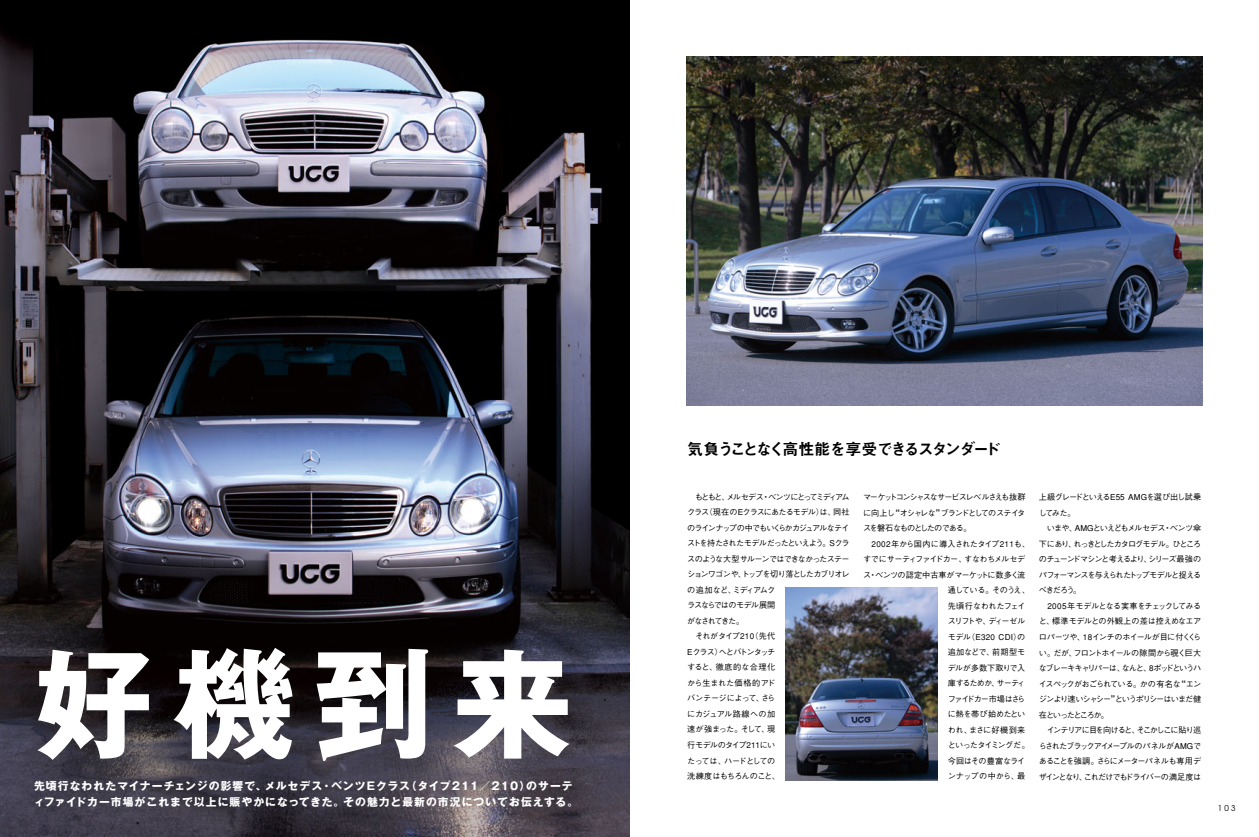
<style>
.page{position:relative;width:1259px;height:837px;background:#fff}
.page>*{position:absolute;margin:0;border:0;box-sizing:border-box;transform-origin:0 0}
.t1{font:700 120px "Gothic MB101";color:#fff}
.t2{font:16px "Midashi Go MB31";letter-spacing:-.14em;color:#000}
.t3{font:700 10.8px/16px "Gothic MB101";letter-spacing:.1em;color:#fff}
.t4{font:500 8.1px/15.5px "Gothic BBB";letter-spacing:-.1em;color:#000;text-align:justify}
.t5{font:500 8.1px "Gothic BBB";letter-spacing:-.065em;color:#000}
.t6{font:500 8.1px/15.5px "Gothic BBB";letter-spacing:-.08em;color:#000}
.t7{font:500 8.1px "Gothic BBB";letter-spacing:-.145em;color:#000}
.t8{font:500 8.1px "Gothic BBB";letter-spacing:-.005em;color:#000}
.t9{font:500 8.1px "Gothic BBB";letter-spacing:-.195em;color:#000}
.t10{font:500 8.1px "Gothic BBB";letter-spacing:-.13em;color:#000}
.t11{font:500 8.1px "Gothic BBB";letter-spacing:-.05em;color:#000}
.t12{font:500 8.1px "Gothic BBB";letter-spacing:.02em;color:#000}
.t13{font:500 8.1px "Gothic BBB";letter-spacing:-.03em;color:#000}
.t14{font:500 8.1px "Gothic BBB";letter-spacing:-.12em;color:#000}
.t15{font:500 8.1px "Gothic BBB";letter-spacing:.025em;color:#000}
.t16{font:500 8.1px "Gothic BBB";letter-spacing:-.125em;color:#000}
.t17{font:500 8.1px "Gothic BBB";letter-spacing:-.025em;color:#000}
.t18{font:500 8.1px "Gothic BBB";letter-spacing:-.055em;color:#000}
.t19{font:500 8.1px "Gothic BBB";letter-spacing:-.135em;color:#000}
.t20{font:500 8.1px "Gothic BBB";letter-spacing:-.07em;color:#000}
.t21{font:500 8.1px "Gothic BBB";letter-spacing:.05em;color:#000}
.t22{font:500 8.1px "Gothic BBB";letter-spacing:-.16em;color:#000}
.t23{font:500 8.1px "Gothic BBB";letter-spacing:-.045em;color:#000}
.t24{font:500 8.1px "Gothic BBB";letter-spacing:.015em;color:#000}
.t25{font:500 8.1px "Gothic BBB";letter-spacing:.03em;color:#000}
.t26{font:500 8.1px "Gothic BBB";letter-spacing:-.175em;color:#000}
.t27{font:8px "Avant Garde";color:#000}
</style>
<div class="page">
<img style="left:0;top:0;width:629px;height:836px">
<img style="left:785px;top:587px;width:152px;height:193px">
<img style="left:686px;top:57px;width:516px;height:349px">
<h1 class="t1" style="left:34px;top:659px;width:540px">好機到来</h1>
<h3 class="t3" style="left:34px;top:778px;width:545px">先頃行なわれたマイナーチェンジの影響で、メルセデス・ベンツEクラス（タイプ211／210）のサーティファイドカー市場がこれまで以上に賑やかになってきた。その魅力と最新の市況についてお伝えする。</h3>
<h2 class="t2" style="left:687px;top:442px;width:315px">気負うことなく高性能を享受できるスタンダード</h2>
<p class="t9" style="left:694px;top:493px;width:156px">もともと、メルセデス・ベンツにとってミディアム</p>
<p class="t4" style="left:687px;top:505px;width:164px">クラス（現在のEクラスにあたるモデル）は、同社</p>
<p class="t7" style="left:687px;top:524px;width:164px">のラインナップの中でもいくらかカジュアルなテイ</p>
<p class="t10" style="left:687px;top:540px;width:164px">ストを持たされたモデルだったといえよう。Sクラ</p>
<p class="t4" style="left:687px;top:552px;width:164px">スのような大型サルーンではできなかったステー</p>
<p class="t4" style="left:687px;top:567px;width:164px">ションワゴンや、トップを切り落としたカブリオレ</p>
<p class="t16" style="left:687px;top:586px;width:90px">の追加など、ミディアムク</p>
<p class="t4" style="left:687px;top:598px;width:90px">ラスならではのモデル展開</p>
<p class="t26" style="left:687px;top:617px;width:58px">がなされてきた。</p>
<p class="t17" style="left:695px;top:633px;width:82px">それがタイプ210（先代</p>
<p class="t14" style="left:687px;top:648px;width:90px">Eクラス）へとバトンタッチ</p>
<p class="t21" style="left:687px;top:664px;width:90px">すると、徹底的な合理化</p>
<p class="t8" style="left:687px;top:679px;width:90px">から生まれた価格的アド</p>
<p class="t18" style="left:687px;top:695px;width:90px">バンテージによって、さら</p>
<p class="t8" style="left:687px;top:710px;width:90px">にカジュアル路線への加</p>
<p class="t19" style="left:687px;top:726px;width:90px">速が強まった。そして、現</p>
<p class="t11" style="left:687px;top:741px;width:90px">行モデルのタイプ211にい</p>
<p class="t20" style="left:687px;top:757px;width:90px">たっては、ハードとしての</p>
<p class="t6" style="left:687px;top:769px;width:94px">洗練度はもちろんのこと、</p>
<p class="t4" style="left:863px;top:490px;width:164px">マーケットコンシャスなサービスレベルさえも抜群に向上し“オシャレな”ブランドとしてのステイタスを磐石なものとしたのである。</p>
<p class="t12" style="left:871px;top:540px;width:159px">2002年から国内に導入されたタイプ211も、</p>
<p class="t5" style="left:863px;top:556px;width:164px">すでにサーティファイドカー、すなわちメルセデ</p>
<p class="t5" style="left:863px;top:571px;width:164px">ス・ベンツの認定中古車がマーケットに数多く流</p>
<p class="t4" style="left:947px;top:583px;width:83px">通している。そのうえ、</p>
<p class="t23" style="left:947px;top:602px;width:79px">先頃行なわれたフェイ</p>
<p class="t22" style="left:947px;top:618px;width:79px">スリフトや、ディーゼル</p>
<p class="t15" style="left:947px;top:633px;width:79px">モデル（E320 CDI）の</p>
<p class="t24" style="left:947px;top:649px;width:79px">追加などで、前期型モ</p>
<p class="t13" style="left:947px;top:664px;width:79px">デルが多数下取りで入</p>
<p class="t4" style="left:947px;top:676px;width:79px">庫するためか、サーティ</p>
<p class="t7" style="left:947px;top:695px;width:79px">ファイドカー市場はさら</p>
<p class="t11" style="left:947px;top:711px;width:79px">に熱を帯び始めたとい</p>
<p class="t25" style="left:947px;top:726px;width:79px">われ、まさに好機到来</p>
<p class="t4" style="left:947px;top:738px;width:83px">といったタイミングだ。</p>
<p class="t13" style="left:947px;top:757px;width:79px">今回はその豊富なライ</p>
<p class="t8" style="left:947px;top:773px;width:79px">ンナップの中から、最</p>
<p class="t6" style="left:1038px;top:490px;width:164px">上級グレードといえるE55 AMGを選び出し試乗してみた。</p>
<p class="t4" style="left:1038px;top:521px;width:164px;text-indent:8px">いまや、AMGといえどもメルセデス・ベンツ傘下にあり、れっきとしたカタログモデル。ひところのチューンドマシンと考えるより、シリーズ最強のパフォーマンスを与えられたトップモデルと捉えるべきだろう。</p>
<p class="t4" style="left:1038px;top:599px;width:164px;text-indent:9px">2005年モデルとなる実車をチェックしてみると、標準モデルとの外観上の差は控えめなエアロパーツや、18インチのホイールが目に付くくらい。だが、フロントホイールの隙間から覗く巨大なブレーキキャリパーは、なんと、8ポッドというハイスペックがおごられている。かの有名な“エンジンより速いシャシー”というポリシーはいまだ健在といったところか。</p>
<p class="t4" style="left:1038px;top:723px;width:164px;text-indent:8px">インテリアに目を向けると、そこかしこに貼り巡らされたブラックアイメープルのパネルがAMGであることを強調。さらにメーターパネルも専用デザインとなり、これだけでもドライバーの満足度は</p>
<p class="t27" style="left:1217px;top:805px;width:19px">103</p>
</div>
